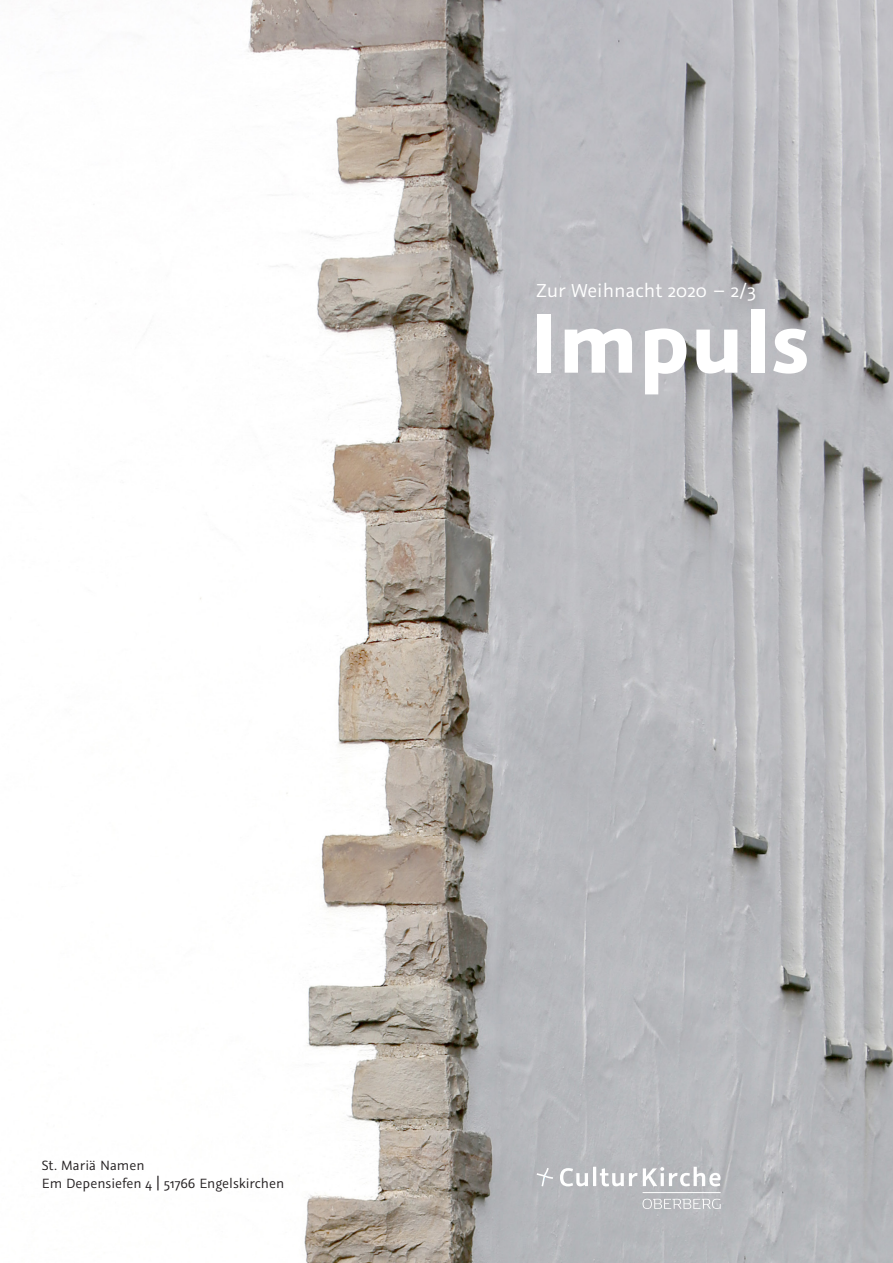
<style>
.page{position:relative;width:893px;height:1263px;background:#fff}
.page>*{position:absolute;margin:0;border:0;box-sizing:border-box;transform-origin:0 0}
.t1{font:700 94.5px "Graublau Sans";color:#fff}
.t2{font:21px "Graublau Sans";color:#fff}
.t3{font:15px "Graublau Sans";color:#231f20}
.s1{font-family:"Demos Next Pro";font-weight:700}
</style>
<div class="page">
<img style="left:95px;top:0;width:798px;height:1263px">
<svg style="left:643px;top:1199px;width:78px;height:10px"></svg>
<hr style="left:643px;top:1192px;width:78px;height:1px;background:#fff">
<svg style="left:535px;top:1166px;width:185px;height:22px"></svg>
<p class="t2" style="left:537px;top:278px;width:221px">Zur Weihnacht 2020 – 2/3</p>
<p class="t1" style="left:529px;top:282px;width:282px">Impuls</p>
<p class="t3" style="left:42px;top:1156px;width:104px">St. Mariä Namen</p>
<p class="t3" style="left:42px;top:1174px;width:244px">Em Depensiefen 4 <span class="s1">|</span> 51766 Engelskirchen</p>
</div>
